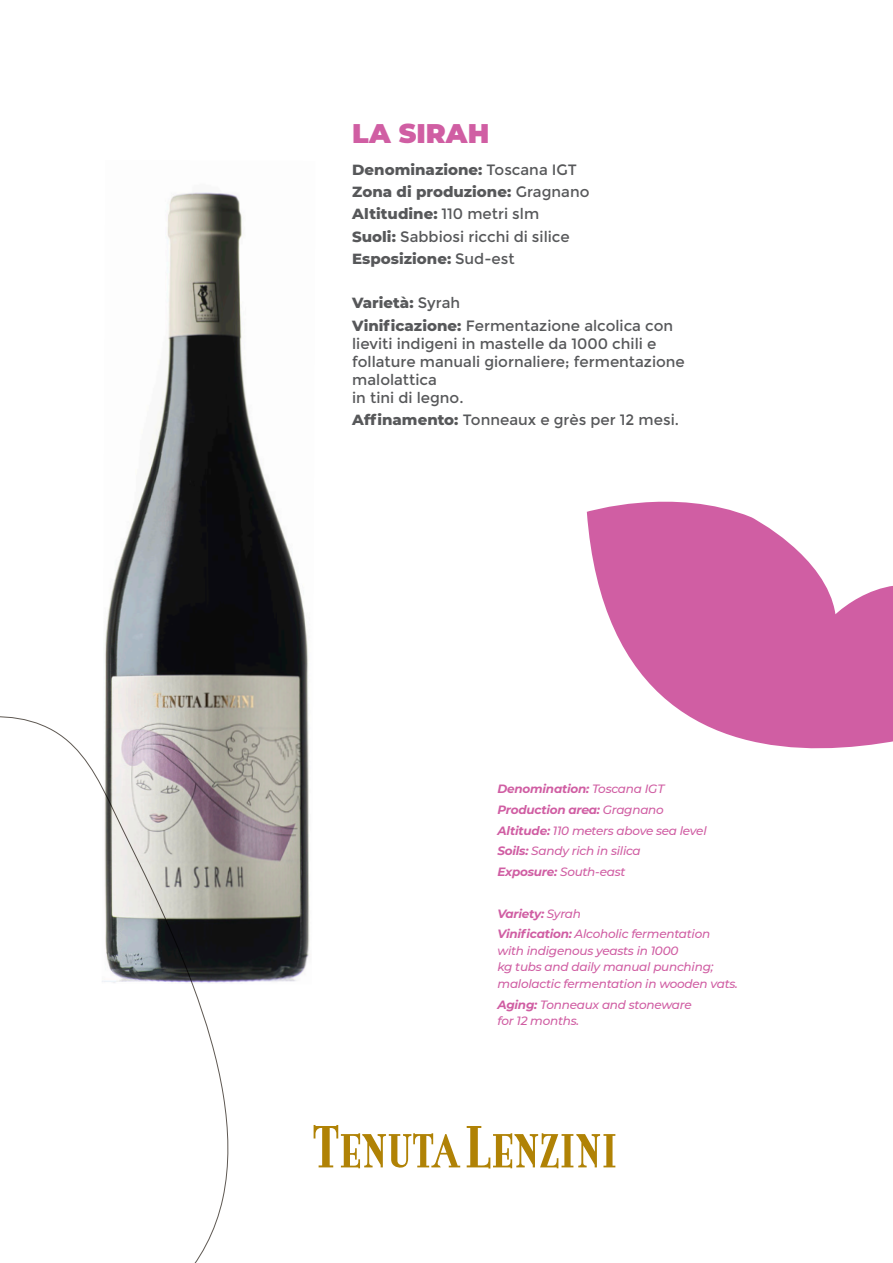
<style>
.page{position:relative;width:893px;height:1263px;background:#fff}
.page>*{position:absolute;margin:0;border:0;box-sizing:border-box;transform-origin:0 0}
.t1{font:900 26.85px "Montserrat";color:#d05ea3}
.t2{font:15px/18px "Montserrat";color:#57585a}
.t3{font:800 15px "Montserrat";color:#57585a}
.t4{font:italic 500 12px/16.5px "Montserrat";letter-spacing:-.02em;color:#d05ea3}
.t5{font:italic 700 12px "Montserrat";letter-spacing:-.02em;color:#d05ea3}
.s1{font-weight:400}
.s2{font-weight:800}
.s3{font-weight:500}
.s4{font-weight:700}
</style>
<div class="page">
<svg style="left:0;top:716px;width:229px;height:547px"></svg>
<svg style="left:314px;top:1125px;width:301px;height:43px"></svg>
<img style="left:102px;top:192px;width:208px;height:792px">
<svg style="left:587px;top:501px;width:306px;height:248px;fill:#d05ea3"></svg>
<p class="t1" style="left:352px;top:114px;width:139px">LA SIRAH</p>
<p class="t3" style="left:352px;top:159px;width:226px">Denominazione: <span class="s1">Toscana IGT</span></p>
<p class="t3" style="left:352px;top:181px;width:239px">Zona di produzione: <span class="s1">Gragnano</span></p>
<p class="t3" style="left:352px;top:203px;width:188px">Altitudine: <span class="s1">110 metri slm</span></p>
<p class="t2" style="left:352px;top:228px;width:219px"><span class="s2">Suoli:</span> Sabbiosi ricchi di silice</p>
<p class="t3" style="left:352px;top:248px;width:164px">Esposizione: <span class="s1">Sud-est</span></p>
<p class="t3" style="left:352px;top:292px;width:110px">Varietà: <span class="s1">Syrah</span></p>
<p class="t2" style="left:352px;top:317px;width:334px"><span class="s2">Vinificazione:</span> Fermentazione alcolica con lieviti indigeni in mastelle da 1000 chili e follature manuali giornaliere; fermentazione malolattica<br>in tini di legno.</p>
<p class="t2" style="left:352px;top:411px;width:328px"><span class="s2">Affinamento:</span> Tonneaux e grès per 12 mesi.</p>
<p class="t5" style="left:497px;top:780px;width:168px">Denomination: <span class="s3">Toscana IGT</span></p>
<p class="t5" style="left:497px;top:801px;width:168px">Production area: <span class="s3">Gragnano</span></p>
<p class="t4" style="left:497px;top:821px;width:211px"><span class="s4">Altitude:</span> 110 meters above sea level</p>
<p class="t4" style="left:497px;top:842px;width:145px"><span class="s4">Soils:</span> Sandy rich in silica</p>
<p class="t4" style="left:497px;top:863px;width:129px"><span class="s4">Exposure:</span> South-east</p>
<p class="t5" style="left:497px;top:905px;width:85px">Variety: <span class="s3">Syrah</span></p>
<p class="t4" style="left:497px;top:925px;width:214px"><span class="s4">Vinification:</span> Alcoholic fermentation</p>
<p class="t4" style="left:497px;top:942px;width:182px">with indigenous yeasts in 1000</p>
<p class="t4" style="left:497px;top:958px;width:217px">kg tubs and daily manual punching;</p>
<p class="t4" style="left:497px;top:975px;width:242px">malolactic fermentation in wooden vats.</p>
<p class="t4" style="left:497px;top:995px;width:196px"><span class="s4">Aging:</span> Tonneaux and stoneware for 12 months.</p>
</div>
